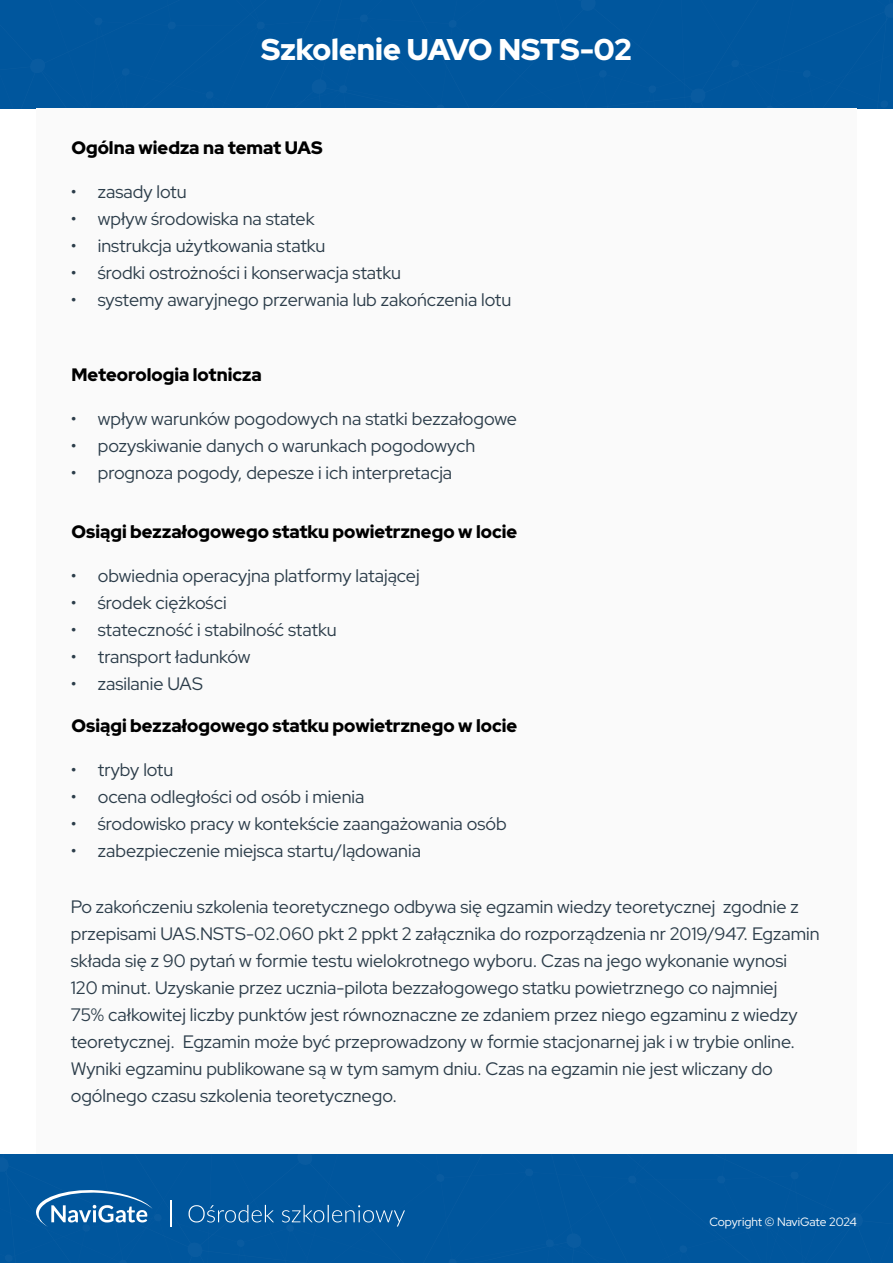
<style>
.page{position:relative;width:893px;height:1263px;background:#fff}
.page>*{position:absolute;margin:0;border:0;box-sizing:border-box;transform-origin:0 0}
.t1{font:900 30px "Red Hat Display";color:#fff}
.t2{font:18px/27px "Red Hat Display";color:#2b3c49}
.t3{font:900 18px "Red Hat Display";color:#000}
.t4{font:12px "Red Hat Display";letter-spacing:-.005em;color:#fff}
</style>
<div class="page">
<div style="left:0;top:0;width:368px;height:109px;background:#00569d"></div>
<div style="left:368px;top:0;width:525px;height:109px;background:#00569d"></div>
<svg style="left:366px;top:0;width:16px;height:15px"></svg>
<svg style="left:731px;top:60px;width:8px;height:7px"></svg>
<div style="left:36px;top:109px;width:821px;height:1045px;background:#fafafa"></div>
<div style="left:525px;top:1154px;width:368px;height:109px;background:#00569d"></div>
<div style="left:0;top:1154px;width:525px;height:109px;background:#00569d"></div>
<svg style="left:511px;top:1154px;width:15px;height:15px"></svg>
<svg style="left:170px;top:1200px;width:1px;height:27px"></svg>
<svg style="left:36px;top:1188px;width:126px;height:39px;background:#3277b0"></svg>
<svg style="left:189px;top:1205px;width:216px;height:21px;background:#216ca9"></svg>
<h1 class="t1" style="left:261px;top:29px;width:372px">Szkolenie UAVO NSTS-02</h1>
<p class="t3" style="left:71px;top:136px;width:253px">Ogólna wiedza na temat UAS</p>
<p class="t2" style="left:71px;top:177px;width:117px">• zasady lotu</p>
<p class="t2" style="left:71px;top:204px;width:245px">• wpływ środowiska na statek</p>
<p class="t2" style="left:71px;top:231px;width:256px">• instrukcja użytkowania statku</p>
<p class="t2" style="left:71px;top:258px;width:332px">• środki ostrożności i konserwacja statku</p>
<p class="t2" style="left:71px;top:285px;width:442px">• systemy awaryjnego przerwania lub zakończenia lotu</p>
<p class="t3" style="left:71px;top:363px;width:192px">Meteorologia lotnicza</p>
<p class="t2" style="left:71px;top:404px;width:448px">• wpływ warunków pogodowych na statki bezzałogowe</p>
<p class="t2" style="left:71px;top:431px;width:406px">• pozyskiwanie danych o warunkach pogodowych</p>
<p class="t2" style="left:71px;top:458px;width:383px">• prognoza pogody, depesze i ich interpretacja</p>
<p class="t3" style="left:71px;top:520px;width:447px">Osiągi bezzałogowego statku powietrznego w locie</p>
<p class="t2" style="left:71px;top:562px;width:350px">• obwiednia operacyjna platformy latającej</p>
<p class="t2" style="left:71px;top:589px;width:157px">• środek ciężkości</p>
<p class="t2" style="left:71px;top:616px;width:267px">• stateczność i stabilność statku</p>
<p class="t2" style="left:71px;top:643px;width:181px">• transport ładunków</p>
<p class="t2" style="left:71px;top:670px;width:134px">• zasilanie UAS</p>
<p class="t3" style="left:71px;top:714px;width:447px">Osiągi bezzałogowego statku powietrznego w locie</p>
<p class="t2" style="left:71px;top:756px;width:104px">• tryby lotu</p>
<p class="t2" style="left:71px;top:783px;width:295px">• ocena odległości od osób i mienia</p>
<p class="t2" style="left:71px;top:810px;width:438px">• środowisko pracy w kontekście zaangażowania osób</p>
<p class="t2" style="left:71px;top:837px;width:352px">• zabezpieczenie miejsca startu/lądowania</p>
<p class="t2" style="left:71px;top:892px;width:750px">Po zakończeniu szkolenia teoretycznego odbywa się egzamin wiedzy teoretycznej zgodnie z przepisami UAS.NSTS-02.060 pkt 2 ppkt 2 załącznika do rozporządzenia nr 2019/947. Egzamin składa się z 90 pytań w formie testu wielokrotnego wyboru. Czas na jego wykonanie wynosi<br>120 minut. Uzyskanie przez ucznia-pilota bezzałogowego statku powietrznego co najmniej<br>75% całkowitej liczby punktów jest równoznaczne ze zdaniem przez niego egzaminu z wiedzy teoretycznej. Egzamin może być przeprowadzony w formie stacjonarnej jak i w trybie online.<br>Wyniki egzaminu publikowane są w tym samym dniu. Czas na egzamin nie jest wliczany do ogólnego czasu szkolenia teoretycznego.</p>
<p class="t4" style="left:709px;top:1214px;width:149px">Copyright © NaviGate 2024</p>
</div>
